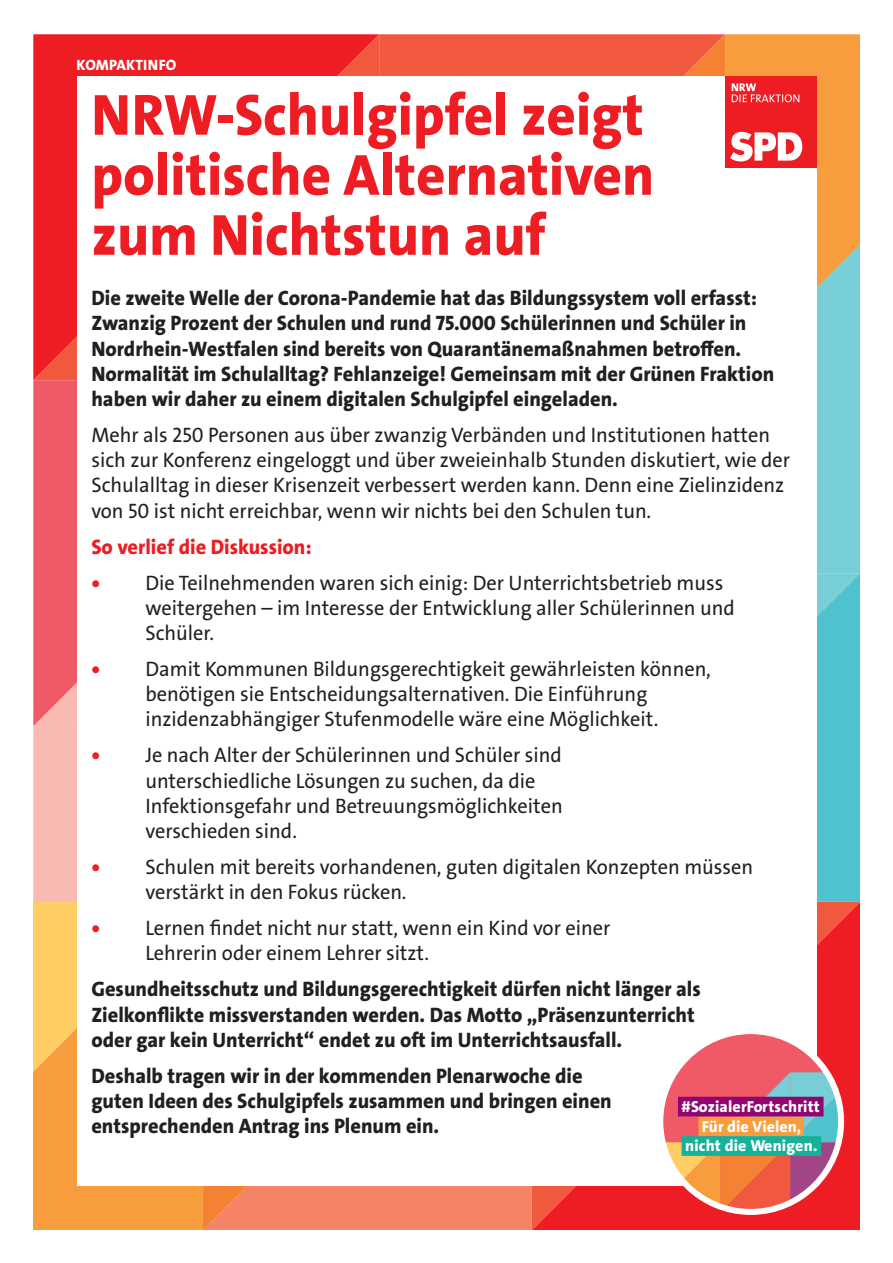
<style>
.page{position:relative;width:893px;height:1263px;background:#fff}
.page>*{position:absolute;margin:0;border:0;box-sizing:border-box;transform-origin:0 0}
.t1{font:58.5px/60px "The Sans LP8 Ex Bld";color:#ee1d23}
.t2{font:21px/25.2px "The Sans LP5 Plain";color:#231f20}
.t3{font:21px/25.2px "The Sans LP8 Ex Bld";color:#231f20}
.t4{font:21px "The Sans LP8 Ex Bld";color:#ee1d23}
.t5{font:15.9px/19.6px "The Sans LP8 Ex Bld";letter-spacing:.01em;color:#fff;text-align:center}
.t6{font:15px "The Sans LP8 Ex Bld";letter-spacing:.01em;color:#fff}
.s1{font-family:"The Sans LP8 Ex Bld";color:#ee1d23}
</style>
<div class="page">
<div style="left:725px;top:34px;width:134px;height:178px;background:#f89d3d"></div>
<svg style="left:34px;top:34px;width:345px;height:346px;background:#ee2428"></svg>
<div style="left:34px;top:380px;width:43px;height:346px;background:#f05a67"></div>
<svg style="left:817px;top:212px;width:42px;height:33px"></svg>
<svg style="left:379px;top:34px;width:346px;height:42px;background:#f05c3f"></svg>
<div style="left:34px;top:726px;width:43px;height:176px;background:#f9bab4"></div>
<div style="left:34px;top:1105px;width:169px;height:124px;background:#f89d3d"></div>
<svg style="left:532px;top:902px;width:327px;height:327px;background:#ee2528"></svg>
<svg style="left:817px;top:573px;width:42px;height:329px;background:#51c3cf"></svg>
<svg style="left:34px;top:902px;width:43px;height:203px;background:#fcbf59"></svg>
<svg style="left:203px;top:1186px;width:329px;height:43px;background:#f48361"></svg>
<svg style="left:817px;top:245px;width:42px;height:328px;background:#7fcacc"></svg>
<div style="left:77px;top:77px;width:739px;height:1109px;background:#fff"></div>
<div style="left:660px;top:1031px;width:181px;height:181px;background:#f05a67;border-radius:50%"></div>
<svg style="left:660px;top:1072px;width:181px;height:140px"></svg>
<div style="left:657px;top:1028px;width:187px;height:187px;border:6px solid #fff;border-radius:50%"></div>
<div style="left:698px;top:1116px;width:106px;height:20px;background:#f89d3d"></div>
<div style="left:682px;top:1136px;width:139px;height:20px;background:#16b199"></div>
<div style="left:678px;top:1097px;width:145px;height:19px;background:#920570"></div>
<div style="left:725px;top:77px;width:91px;height:91px;background:#ee1d23"></div>
<svg style="left:730px;top:132px;width:72px;height:29px"></svg>
<svg style="left:732px;top:83px;width:67px;height:19px"></svg>
<p class="t6" style="left:77px;top:55px;width:101px">KOMPAKTINFO</p>
<h1 class="t1" style="left:91px;top:85px;width:564px">NRW-Schulgipfel zeigt politische Alternativen zum Nichtstun auf</h1>
<p class="t3" style="left:91px;top:286px;width:684px">Die zweite Welle der Corona-Pandemie hat das Bildungssystem voll erfasst:<br>Zwanzig Prozent der Schulen und rund 75.000 Schülerinnen und Schüler in Nordrhein-Westfalen sind bereits von Quarantänemaßnahmen betroffen.<br>Normalität im Schulalltag? Fehlanzeige! Gemeinsam mit der Grünen Fraktion haben wir daher zu einem digitalen Schulgipfel eingeladen.</p>
<p class="t2" style="left:91px;top:422px;width:700px">Mehr als 250 Personen aus über zwanzig Verbänden und Institutionen hatten sich zur Konferenz eingeloggt und über zweieinhalb Stunden diskutiert, wie der Schulalltag in dieser Krisenzeit verbessert werden kann. Denn eine Zielinzidenz von 50 ist nicht erreichbar, wenn wir nichts bei den Schulen tun.</p>
<p class="t4" style="left:91px;top:533px;width:222px">So verlief die Diskussion:</p>
<p class="t2" style="left:145px;top:570px;width:591px;text-indent:-54px"><span class="s1">•</span> Die Teilnehmenden waren sich einig: Der Unterrichtsbetrieb muss weitergehen – im Interesse der Entwicklung aller Schülerinnen und<br>Schüler.</p>
<p class="t2" style="left:91px;top:656px;width:621px;text-align:center"><span class="s1">•</span> Damit Kommunen Bildungsgerechtigkeit gewährleisten können, benötigen sie Entscheidungsalternativen. Die Einführung inzidenzabhängiger Stufenmodelle wäre eine Möglichkeit.</p>
<p class="t2" style="left:145px;top:743px;width:419px;text-indent:-54px"><span class="s1">•</span> Je nach Alter der Schülerinnen und Schüler sind unterschiedliche Lösungen zu suchen, da die Infektionsgefahr und Betreuungsmöglichkeiten verschieden sind.</p>
<p class="t2" style="left:145px;top:854px;width:609px;text-indent:-54px"><span class="s1">•</span> Schulen mit bereits vorhandenen, guten digitalen Konzepten müssen verstärkt in den Fokus rücken.</p>
<p class="t2" style="left:145px;top:916px;width:466px;text-indent:-54px"><span class="s1">•</span> Lernen findet nicht nur statt, wenn ein Kind vor einer<br>Lehrerin oder einem Lehrer sitzt.</p>
<p class="t3" style="left:91px;top:977px;width:611px">Gesundheitsschutz und Bildungsgerechtigkeit dürfen nicht länger als<br>Zielkonflikte missverstanden werden. Das Motto „Präsenzunterricht oder gar kein Unterricht“ endet zu oft im Unterrichtsausfall.</p>
<p class="t3" style="left:91px;top:1063px;width:522px">Deshalb tragen wir in der kommenden Plenarwoche die guten Ideen des Schulgipfels zusammen und bringen einen entsprechenden Antrag ins Plenum ein.</p>
<p class="t5" style="left:681px;top:1097px;width:140px">#SozialerFortschritt</p>
<p class="t5" style="left:685px;top:1116px;width:134px">Für die Vielen, nicht die Wenigen.</p>
</div>
